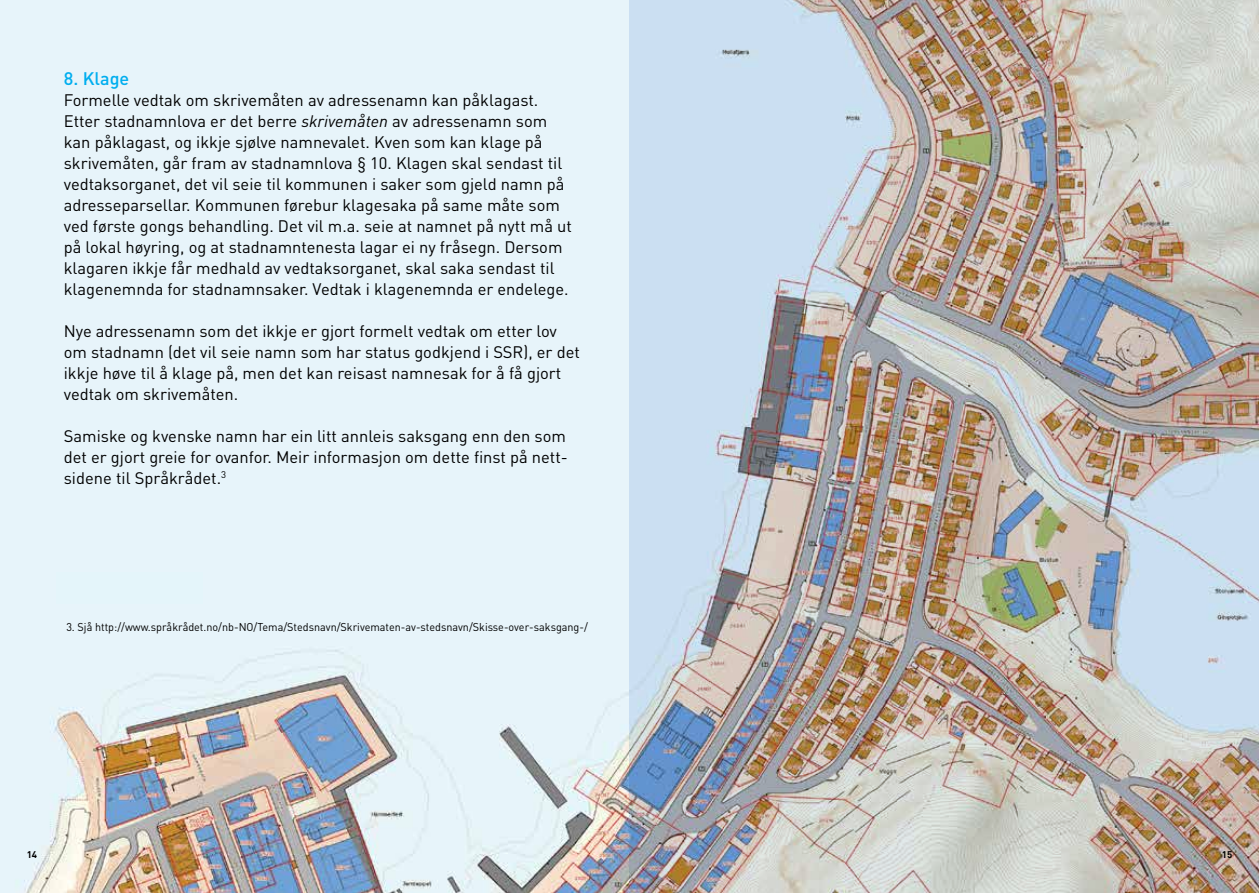
<style>
.page{position:relative;width:1259px;height:893px;background:#fff}
.page>*{position:absolute;margin:0;border:0;box-sizing:border-box;transform-origin:0 0}
.t1{font:500 18px "DIN";color:#00aeef}
.t2{font:16.5px/21px "DIN";color:#000}
.t3{font:11.25px "DIN";color:#000;scale:.96 1}
.t4{font:700 9.6px "DIN";color:#000}
.s1{font-style:italic}
</style>
<div class="page">
<img style="left:0;top:0;width:629px;height:893px">
<img style="left:629px;top:0;width:630px;height:893px">
<div style="left:56px;top:572px;width:147px;height:32px;background:#e4f5fa"></div>
<p class="t1" style="left:64px;top:67px;width:67px">8. Klage</p>
<p class="t2" style="left:64px;top:89px;width:510px">Formelle vedtak om skrivemåten av adressenamn kan påklagast.<br>Etter stadnamnlova er det berre <span class="s1">skrivemåten</span> av adressenamn som kan påklagast, og ikkje sjølve namnevalet. Kven som kan klage på skrivemåten, går fram av stadnamnlova § 10. Klagen skal sendast til vedtaksorganet, det vil seie til kommunen i saker som gjeld namn på adresseparsellar. Kommunen førebur klagesaka på same måte som ved første gongs behandling. Det vil m.a. seie at namnet på nytt må ut på lokal høyring, og at stadnamntenesta lagar ei ny fråsegn. Dersom klagaren ikkje får medhald av vedtaksorganet, skal saka sendast til klagenemnda for stadnamnsaker. Vedtak i klagenemnda er endelege.</p>
<p class="t2" style="left:64px;top:320px;width:517px">Nye adressenamn som det ikkje er gjort formelt vedtak om etter lov om stadnamn (det vil seie namn som har status godkjend i SSR), er det ikkje høve til å klage på, men det kan reisast namnesak for å få gjort vedtak om skrivemåten.</p>
<p class="t2" style="left:64px;top:425px;width:506px;text-align:justify">Samiske og kvenske namn har ein litt annleis saksgang enn den som det er gjort greie for ovanfor. Meir informasjon om dette finst på nett&shy;sidene til Språkrådet.<sup>3</sup></p>
<p class="t3" style="left:66px;top:620px;width:545px">3. Sjå http://www.språkrådet.no/nb-N O/Tema/Stedsnavn/Skrivematen-av-stedsnavn/Skisse-over-saksgang-/</p>
<p class="t4" style="left:27px;top:848px;width:12px">14</p>
<p class="t4" style="left:1221px;top:848px;width:12px">15</p>
</div>
